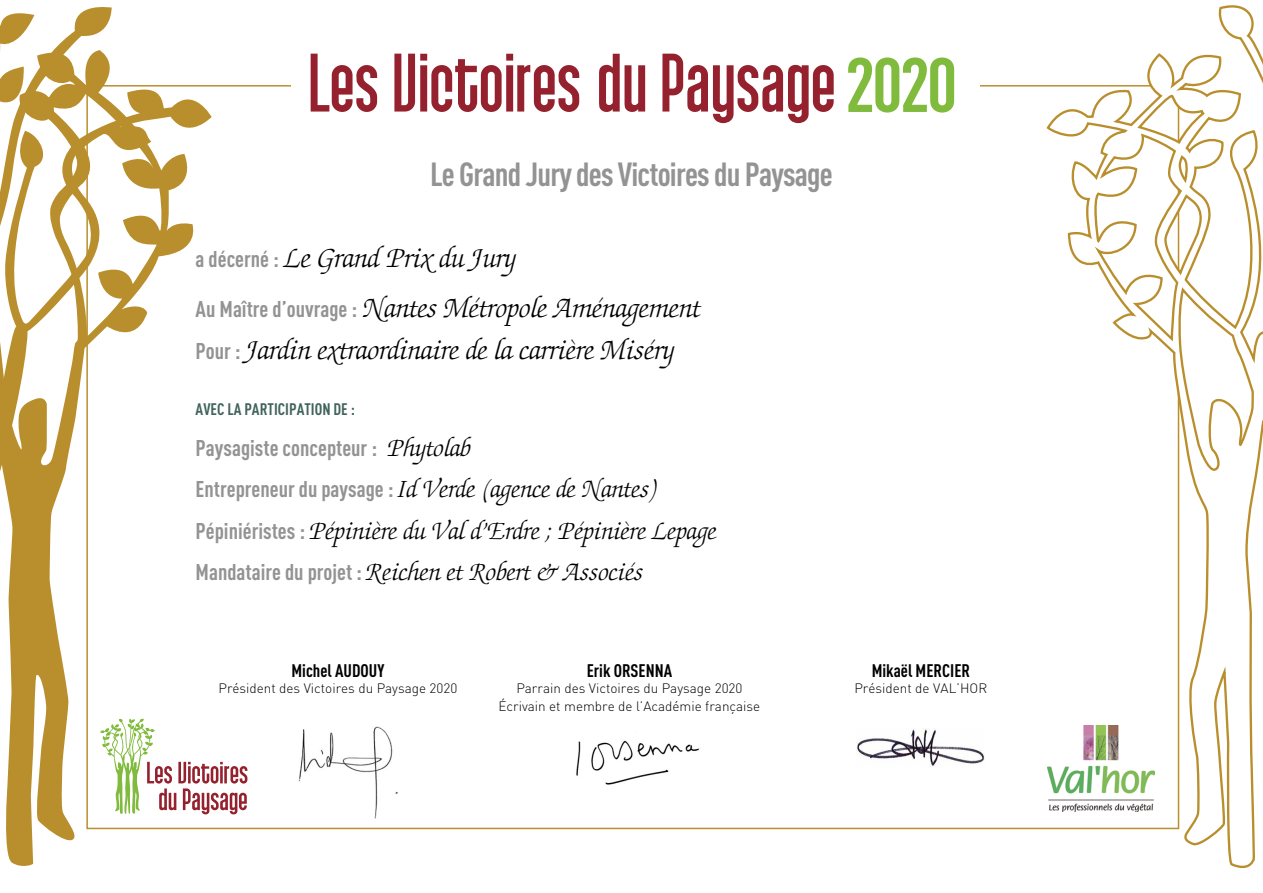
<style>
.page{position:relative;width:1263px;height:893px;background:#fff}
.page>*{position:absolute;margin:0;border:0;box-sizing:border-box;transform-origin:0 0}
.t1{font:700 75.6px "DIN Cond";color:#80bb3d}
.t2{font:700 33px "DIN Cond";letter-spacing:-.025em;color:#939393}
.t3{font:italic 300 30px/50.2px "Zapf Chancery Std";color:#000}
.t4{font:italic 300 27px/41.2px "Zapf Chancery Std";color:#000}
.t5{font:700 22.5px "DIN Cond";color:#939393}
.t6{font:700 18px "DIN Cond";color:#000}
.t7{font:700 16.5px "DIN Cond";color:#40645b}
.t8{font:300 13.5px/18px "DIN Pro";color:#000;text-align:center}
.s1{font-family:"DIN Cond";font-weight:700;font-style:normal;font-size:22.5px;color:#939393}
.s2{font-family:"Zapf Chancery Std";font-weight:300;font-style:italic;font-size:27px;color:#000}
</style>
<div class="page">
<svg style="left:0;top:7px;width:201px;height:859px"></svg>
<div style="left:99px;top:719px;width:170px;height:96px;background:#fff"></div>
<svg style="left:100px;top:719px;width:147px;height:95px"></svg>
<img style="left:298px;top:726px;width:100px;height:93px">
<img style="left:576px;top:740px;width:124px;height:45px">
<img style="left:857px;top:729px;width:128px;height:38px">
<svg style="left:1046px;top:5px;width:217px;height:863px"></svg>
<svg style="left:599px;top:54px;width:235px;height:69px"></svg>
<svg style="left:311px;top:54px;width:268px;height:58px"></svg>
<h1 class="t1" style="left:845px;top:39px;width:114px">2020</h1>
<p class="t2" style="left:430px;top:154px;width:404px">Le Grand Jury des Victoires du Paysage</p>
<p class="t3" style="left:196px;top:234px;width:507px"><span class="s1">a décerné :</span> Le Grand Prix du Jury<br><span class="s1">Au Maître d’ouvrage :</span> Nantes Métropole Aménagement</p>
<p class="t3" style="left:196px;top:326px;width:481px"><span class="s1">Pour :</span> Jardin extraordinaire de la carrière Miséry</p>
<p class="t7" style="left:196px;top:399px;width:161px">AVEC LA PARTICIPATION DE :</p>
<p class="t5" style="left:196px;top:434px;width:277px">Paysagiste concepteur : <span class="s2">Phytolab</span></p>
<p class="t4" style="left:196px;top:470px;width:523px"><span class="s1">Entrepreneur du paysage :</span> Id Verde (agence de Nantes)<br><span class="s1">Pépiniéristes :</span> Pépinière du Val d’Erdre ; Pépinière Lepage<br><span class="s1">Mandataire du projet :</span> Reichen et Robert &amp; Associés</p>
<p class="t6" style="left:291px;top:660px;width:94px">Michel AUDOUY</p>
<p class="t8" style="left:218px;top:679px;width:240px">Président des Victoires du Paysage 2020</p>
<p class="t6" style="left:587px;top:660px;width:87px">Erik ORSENNA</p>
<p class="t8" style="left:498px;top:679px;width:263px">Parrain des Victoires du Paysage 2020<br>Écrivain et membre de l’Académie française</p>
<p class="t6" style="left:872px;top:660px;width:100px">Mikaël MERCIER</p>
<p class="t8" style="left:854px;top:679px;width:135px">Président de VAL’HOR</p>
</div>
